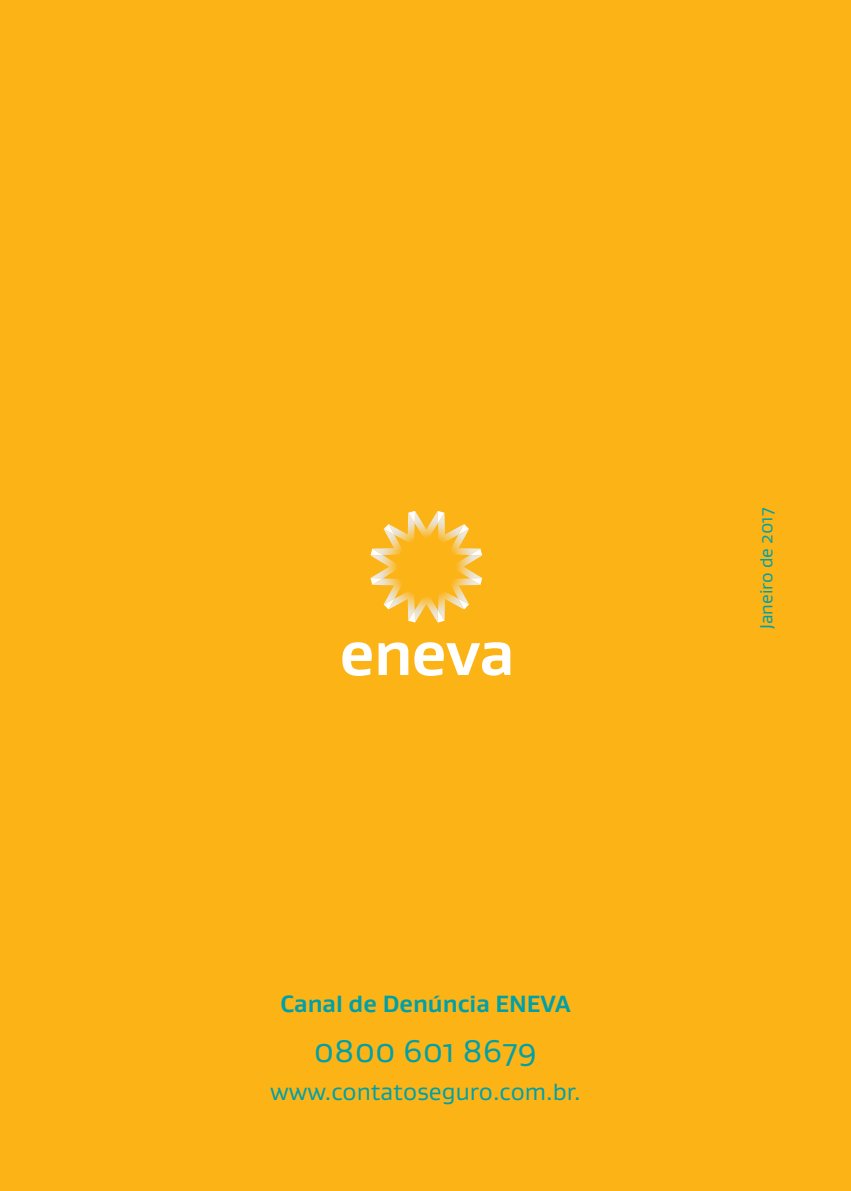
<style>
.page{position:relative;width:851px;height:1191px;background:#fff}
.page>*{position:absolute;margin:0;border:0;box-sizing:border-box;transform-origin:0 0}
.t1{font:32px "Gustan";color:#00a0a8}
.t2{font:24px "Gustan";color:#00a0a8}
.t3{font:700 24px "Gustan";color:#00a0a8}
.t4{font:18px "Gustan";color:#00a0a8}
</style>
<div class="page">
<div style="left:0;top:1px;width:850px;height:1190px;background:#fcb316"></div>
<svg style="left:370px;top:511px;width:112px;height:111px"></svg>
<svg style="left:342px;top:642px;width:29px;height:34px"></svg>
<svg style="left:378px;top:642px;width:30px;height:33px"></svg>
<svg style="left:414px;top:642px;width:96px;height:34px"></svg>
<p class="t3" style="left:280px;top:987px;width:292px">Canal de Denúncia ENEVA</p>
<h1 class="t1" style="left:314px;top:1030px;width:225px">0800 601 8679</h1>
<p class="t2" style="left:270px;top:1076px;width:312px">www.contatoseguro.com.br.</p>
<p class="t4" style="left:754px;top:629px;width:123px;rotate:-90deg">Janeiro de 2017</p>
</div>
